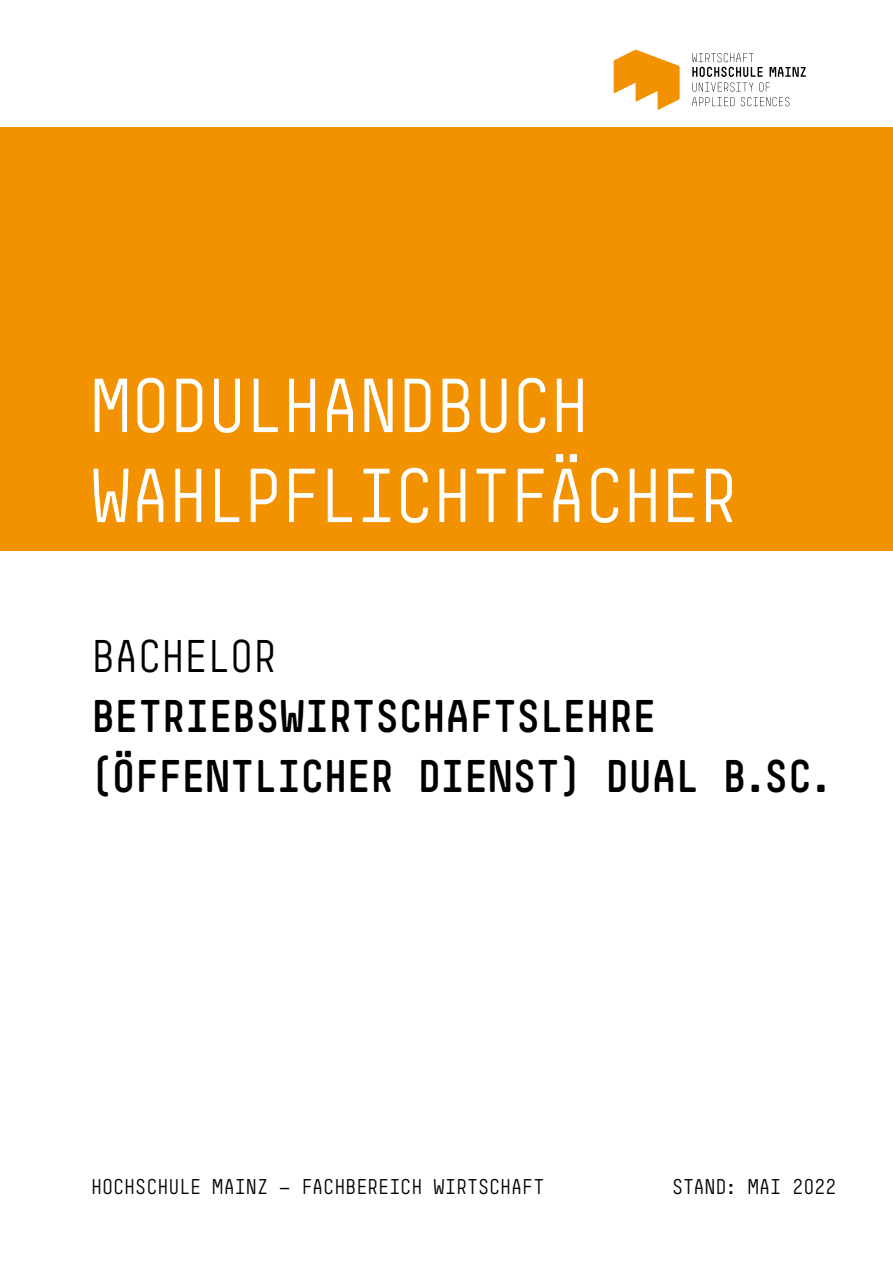
<style>
.page{position:relative;width:893px;height:1263px;background:#fff}
.page>*{position:absolute;margin:0;border:0;box-sizing:border-box;transform-origin:0 0}
.t1{font:75px/90px "Simple Std";letter-spacing:-.02em;color:#fff}
.t2{font:700 45px/60px "Simple Std";letter-spacing:-.005em;color:#000}
.t3{font:45px "Simple Std";letter-spacing:-.015em;color:#000}
.t4{font:21px "Simple Std";color:#000}
</style>
<div class="page">
<svg style="left:614px;top:50px;width:66px;height:59px"></svg>
<svg style="left:692px;top:53px;width:114px;height:53px"></svg>
<div style="left:0;top:128px;width:893px;height:423px;background:#f39200"></div>
<h1 class="t1" style="left:91px;top:362px;width:649px">MODULHANDBUCH<br>WAHLPFLICHTFÄCHER</h1>
<p class="t3" style="left:91px;top:631px;width:187px">BACHELOR</p>
<p class="t2" style="left:91px;top:686px;width:743px">BETRIEBSWIRTSCHAFTSLEHRE (ÖFFENTLICHER DIENST) DUAL B.SC.</p>
<p class="t4" style="left:91px;top:1175px;width:455px">HOCHSCHULE MAINZ — FACHBEREICH WIRTSCHAFT</p>
<p class="t4" style="left:672px;top:1175px;width:166px">STAND: MAI 2022</p>
</div>
